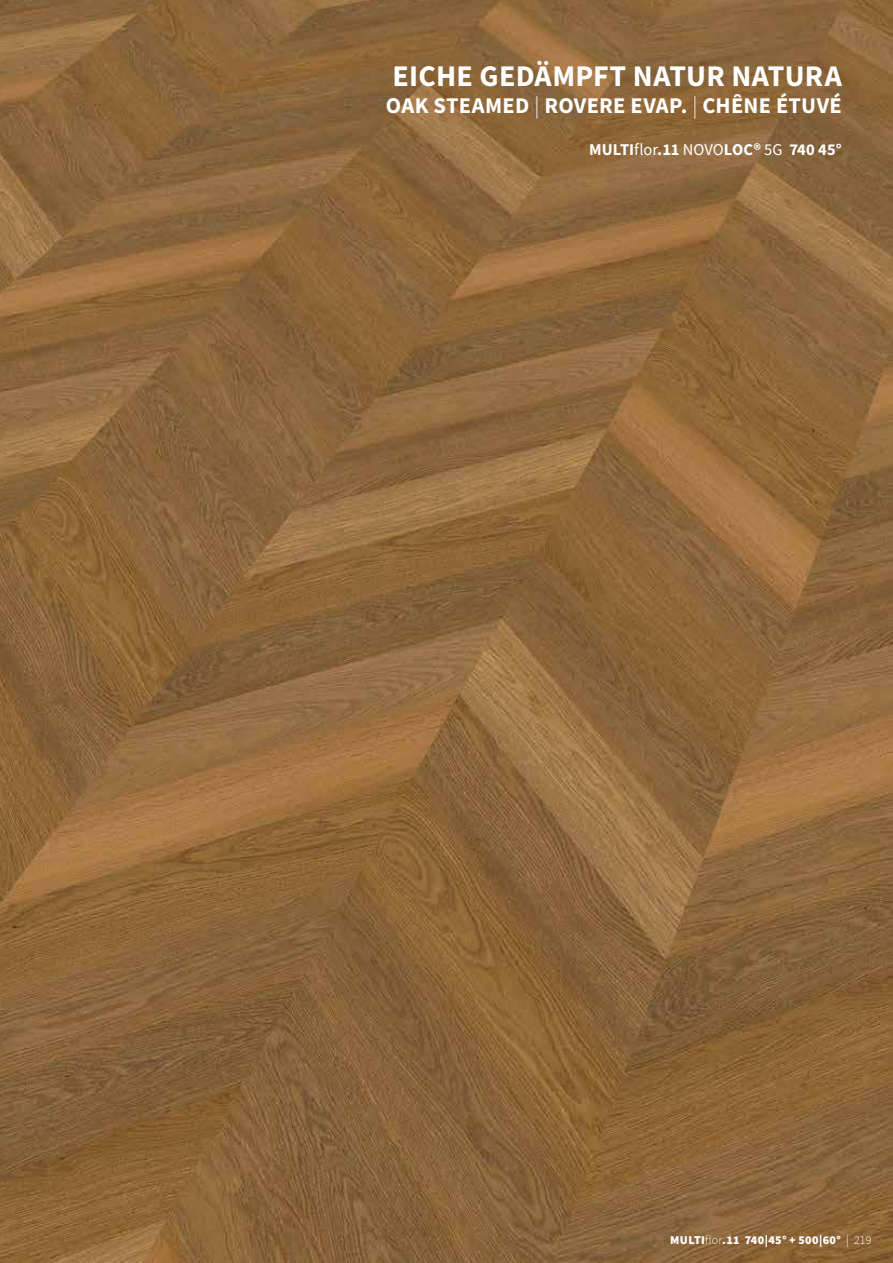
<style>
.page{position:relative;width:893px;height:1263px;background:#fff}
.page>*{position:absolute;margin:0;border:0;box-sizing:border-box;transform-origin:0 0}
.t1{font:700 30px "Source Sans Pro";letter-spacing:.005em;color:#fff}
.t2{font:700 22.5px "Source Sans Pro";letter-spacing:.01em;color:#fff}
.t3{font:700 16.5px "Source Sans Pro";color:#fff}
.t4{font:900 12px "Source Sans Pro";letter-spacing:.03em;color:#fff}
.s1{font-weight:300}
.s2{font-weight:400}
</style>
<div class="page">
<img style="left:0;top:0;width:893px;height:1263px">
<h1 class="t1" style="left:392px;top:56px;width:451px">EICHE GEDÄMPFT NATUR NATURA</h1>
<p class="t2" style="left:386px;top:91px;width:457px">OAK STEAMED <span class="s1">|</span> ROVERE EVAP. <span class="s1">|</span> CHÊNE ÉTUVÉ</p>
<p class="t3" style="left:589px;top:139px;width:254px">MULTI<span class="s2">flor</span>.11 <span class="s2">NOVO</span>LOC® <span class="s2">5G</span> 740 45°</p>
<p class="t4" style="left:670px;top:1231px;width:203px">MULTI<span class="s1">flor</span>.11 740|45° + 500|60° <span class="s1">| 219</span></p>
</div>
